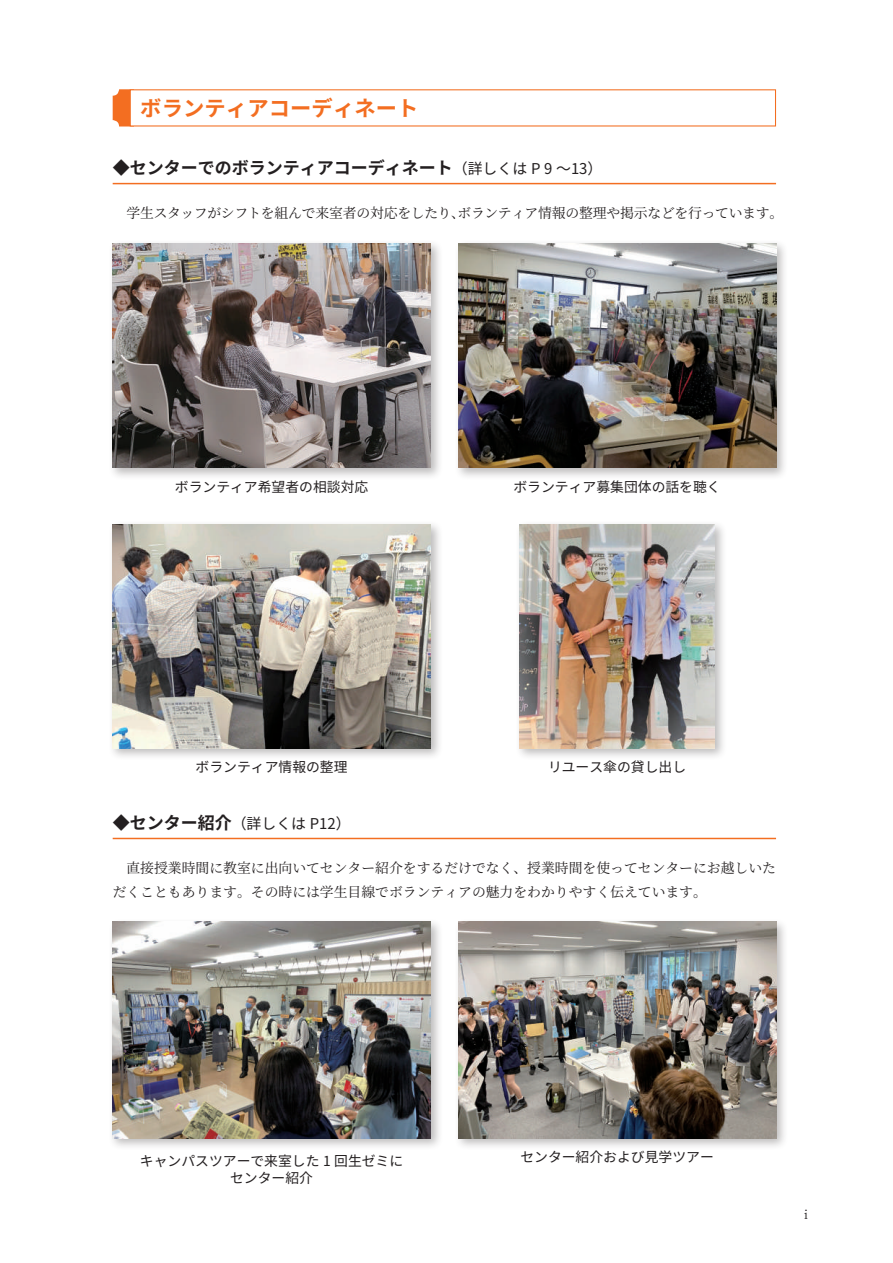
<style>
.page{position:relative;width:893px;height:1263px;background:#fff}
.page>*{position:absolute;margin:0;border:0;box-sizing:border-box;transform-origin:0 0}
.t1{font:700 21.3px "Noto Sans CJ Kjp";letter-spacing:.005em;color:#f36e21}
.t2{font:700 16.95px "Noto Sans CJ Kjp";color:#231f20}
.t3{font:14.85px "Noto Sans CJ Kjp";color:#231f20}
.t4{font:13.8px/23.4px "Noto Serif CJ Kjp";color:#231f20}
.t5{font:13.8px/17px "Noto Sans CJ Kjp";color:#231f20;text-align:center}
.t6{font:13.8px "Noto Serif CJ Kjp";letter-spacing:-.02em;color:#231f20}
.t7{font:12px "Noto Serif CJ Kjp";color:#231f20}
.s1{font-weight:400;font-size:14.85px}
.s2{font-weight:700;font-size:16.95px}
</style>
<div class="page">
<div style="left:113px;top:89px;width:27px;height:37px;background:#f36e21;border-radius:6px"></div>
<div style="left:130px;top:89px;width:646px;height:37px;background:#fff"></div>
<hr style="left:113px;top:183px;width:663px;height:1px;background:#f36e21">
<div style="left:109px;top:240px;width:334px;height:240px;background:#231f20;opacity:.3"></div>
<img style="left:113px;top:244px;width:318px;height:224px">
<div style="left:454px;top:240px;width:335px;height:240px;background:#231f20;opacity:.3"></div>
<img style="left:458px;top:244px;width:318px;height:224px">
<div style="left:109px;top:520px;width:334px;height:241px;background:#231f20;opacity:.3"></div>
<img style="left:113px;top:524px;width:318px;height:224px">
<div style="left:515px;top:520px;width:212px;height:241px;background:#231f20;opacity:.3"></div>
<img style="left:519px;top:524px;width:196px;height:224px">
<hr style="left:113px;top:838px;width:663px;height:1px;background:#f36e21">
<div style="left:109px;top:918px;width:334px;height:233px;background:#231f20;opacity:.3"></div>
<img style="left:113px;top:922px;width:318px;height:216px">
<div style="left:454px;top:918px;width:335px;height:233px;background:#231f20;opacity:.3"></div>
<img style="left:458px;top:922px;width:318px;height:216px">
<h1 class="t1" style="left:140px;top:96px;width:280px">ボランティアコーディネート</h1>
<p class="t2" style="left:113px;top:159px;width:491px">◆センターでのボランティアコーディネート<span class="s1">（詳しくは P 9 〜13）</span></p>
<p class="t6" style="left:113px;top:206px;width:672px">　学生スタッフがシフトを組んで来室者の対応をしたり、ボランティア情報の整理や掲示などを行っています。</p>
<p class="t5" style="left:175px;top:478px;width:195px">ボランティア希望者の相談対応</p>
<p class="t5" style="left:513px;top:478px;width:209px">ボランティア募集団体の話を聴く</p>
<p class="t5" style="left:196px;top:759px;width:154px">ボランティア情報の整理</p>
<p class="t5" style="left:548px;top:759px;width:140px">リユース傘の貸し出し</p>
<p class="t3" style="left:113px;top:815px;width:239px"><span class="s2">◆センター紹介</span>（詳しくは P12）</p>
<p class="t4" style="left:113px;top:857px;width:665px">　直接授業時間に教室に出向いてセンター紹介をするだけでなく、授業時間を使ってセンターにお越しいただくこともあります。その時には学生目線でボランティアの魅力をわかりやすく伝えています。</p>
<p class="t5" style="left:140px;top:1153px;width:265px">キャンパスツアーで来室した 1 回生ゼミにセンター紹介</p>
<p class="t5" style="left:520px;top:1149px;width:195px">センター紹介および見学ツアー</p>
<p class="t7" style="left:804px;top:1208px;width:5px">i</p>
</div>
